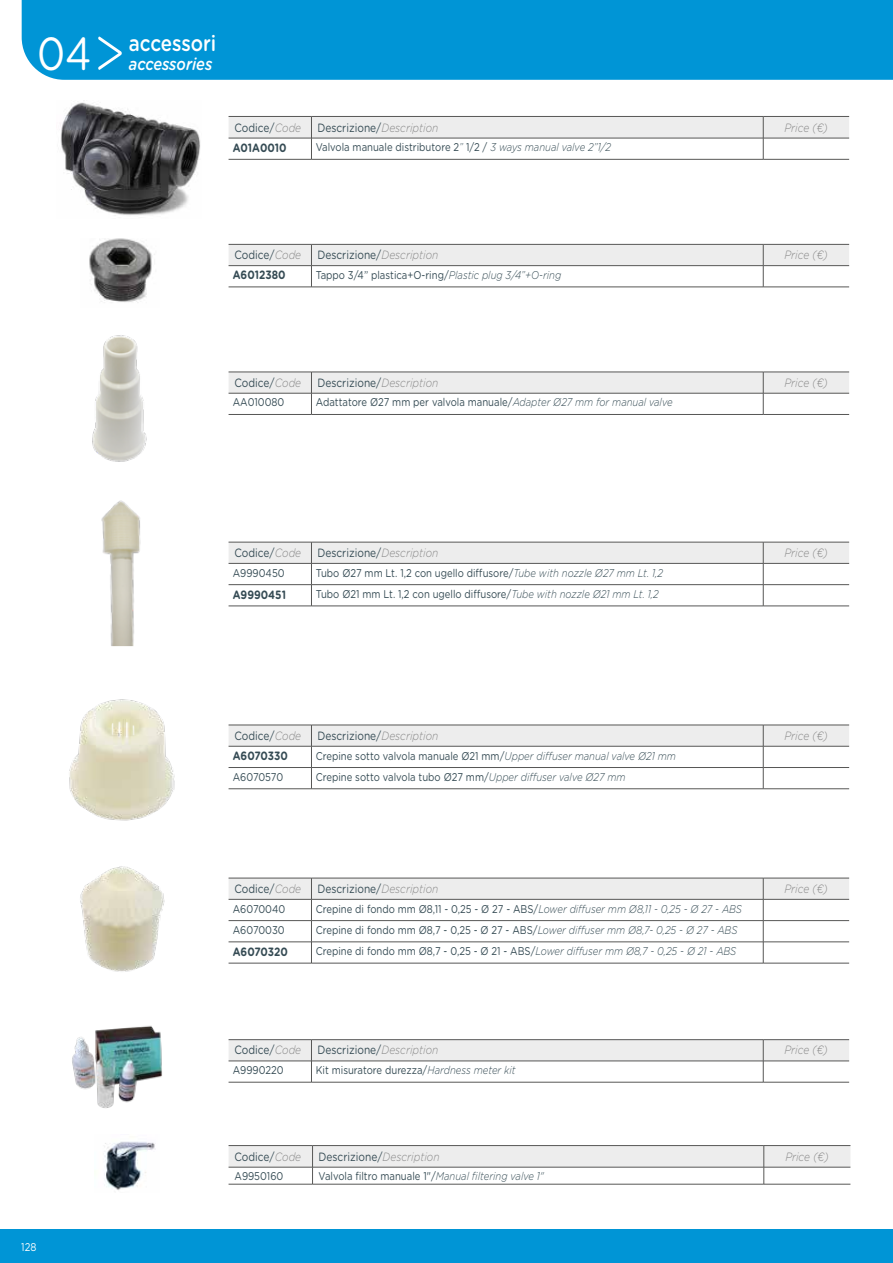
<style>
.page{position:relative;width:893px;height:1263px;background:#fff}
.page>*{position:absolute;margin:0;border:0;box-sizing:border-box;transform-origin:0 0}
.t1{font:500 22.2px "Gotham Rounded";color:#fff;scale:.85 1}
.t2{font:italic 500 17.25px "Gotham Rounded";color:#fff;scale:.85 1}
.t3{font:12px "Gotham Rounded";color:#354b54;scale:.85 1}
.t4{font:italic 300 12px "Gotham Rounded";color:#878787;scale:.85 1}
.t5{font:700 12px "Gotham Rounded";color:#354b54;scale:.85 1}
.t6{font:11.25px "Gotham Rounded";color:#354b54;scale:.85 1}
.t7{font:11.25px "Gotham Rounded";letter-spacing:-.02em;color:#354b54;scale:.85 1}
.t8{font:11.25px "Gotham Rounded";color:#fff;scale:.85 1}
.s1{font-weight:400;font-size:46.35px}
.s2{font-weight:300;font-style:italic;color:#878787}
.s3{font-weight:300;font-style:italic}
</style>
<div class="page">
<div style="left:0;top:1229px;width:893px;height:34px;background:#0095d6"></div>
<div style="left:22px;top:0;width:871px;height:80px;background:#0095d6"></div>
<svg style="left:229px;top:243px;width:620px;height:635px"></svg>
<hr style="left:229px;top:159px;width:82px;height:1px;background:#575756">
<hr style="left:311px;top:159px;width:452px;height:1px;background:#575756">
<hr style="left:763px;top:159px;width:86px;height:1px;background:#575756">
<hr style="left:229px;top:287px;width:82px;height:1px;background:#575756">
<hr style="left:311px;top:287px;width:452px;height:1px;background:#575756">
<hr style="left:763px;top:287px;width:86px;height:1px;background:#575756">
<hr style="left:229px;top:414px;width:82px;height:1px;background:#575756">
<hr style="left:311px;top:414px;width:452px;height:1px;background:#575756">
<hr style="left:763px;top:414px;width:86px;height:1px;background:#575756">
<hr style="left:229px;top:606px;width:82px;height:1px;background:#575756">
<hr style="left:311px;top:606px;width:452px;height:1px;background:#575756">
<hr style="left:763px;top:606px;width:86px;height:1px;background:#575756">
<hr style="left:229px;top:963px;width:82px;height:1px;background:#575756">
<hr style="left:311px;top:963px;width:452px;height:1px;background:#575756">
<hr style="left:763px;top:963px;width:86px;height:1px;background:#575756">
<hr style="left:229px;top:1039px;width:82px;height:1px;background:#575756">
<hr style="left:311px;top:1039px;width:452px;height:1px;background:#575756">
<hr style="left:763px;top:1039px;width:86px;height:1px;background:#575756">
<hr style="left:229px;top:1082px;width:82px;height:1px;background:#575756">
<hr style="left:311px;top:1082px;width:452px;height:1px;background:#575756">
<hr style="left:763px;top:1082px;width:86px;height:1px;background:#575756">
<svg style="left:229px;top:116px;width:620px;height:43px"></svg>
<svg style="left:229px;top:244px;width:620px;height:43px"></svg>
<svg style="left:229px;top:372px;width:620px;height:42px"></svg>
<svg style="left:229px;top:542px;width:620px;height:64px"></svg>
<svg style="left:229px;top:725px;width:620px;height:64px"></svg>
<svg style="left:229px;top:878px;width:620px;height:85px"></svg>
<svg style="left:229px;top:1040px;width:620px;height:42px"></svg>
<img style="left:60px;top:102px;width:141px;height:114px">
<img style="left:89px;top:239px;width:66px;height:64px">
<img style="left:69px;top:699px;width:106px;height:122px">
<img style="left:101px;top:500px;width:40px;height:146px">
<img style="left:80px;top:866px;width:85px;height:106px">
<img style="left:92px;top:335px;width:55px;height:127px">
<svg style="left:98px;top:37px;width:24px;height:33px"></svg>
<img style="left:72px;top:1025px;width:90px;height:83px">
<hr style="left:229px;top:1184px;width:84px;height:1px;background:#575756">
<hr style="left:313px;top:1184px;width:451px;height:1px;background:#575756">
<hr style="left:764px;top:1184px;width:86px;height:1px;background:#575756">
<svg style="left:229px;top:1145px;width:621px;height:39px"></svg>
<img style="left:104px;top:1141px;width:52px;height:49px">
<h1 class="t1" style="left:37px;top:27px;width:212px"><span class="s1">04</span> accessori</h1>
<h2 class="t2" style="left:129px;top:51px;width:100px">accessories</h2>
<p class="t3" style="left:235px;top:120px;width:80px">Codice/<span class="s2">Code</span></p>
<p class="t3" style="left:317px;top:120px;width:144px">Descrizione/<span class="s2">Description</span></p>
<p class="t4" style="left:784px;top:120px;width:53px">Price (€)</p>
<p class="t5" style="left:233px;top:139px;width:65px">A01A0010</p>
<p class="t6" style="left:316px;top:140px;width:349px">Valvola manuale distributore 2<span class="s3">”</span> 1/2 / <span class="s3">3 ways manual valve 2”1/2</span></p>
<p class="t3" style="left:235px;top:246px;width:80px">Codice/<span class="s2">Code</span></p>
<p class="t3" style="left:317px;top:246px;width:144px">Descrizione/<span class="s2">Description</span></p>
<p class="t4" style="left:784px;top:247px;width:53px">Price (€)</p>
<p class="t5" style="left:233px;top:266px;width:63px">A6012380</p>
<p class="t6" style="left:316px;top:267px;width:290px">Tappo 3/4” plastica+O-ring/<span class="s3">Plastic plug 3/4”+O-ring</span></p>
<p class="t3" style="left:235px;top:374px;width:80px">Codice/<span class="s2">Code</span></p>
<p class="t3" style="left:317px;top:374px;width:144px">Descrizione/<span class="s2">Description</span></p>
<p class="t4" style="left:784px;top:374px;width:53px">Price (€)</p>
<p class="t6" style="left:233px;top:395px;width:62px">AA010080</p>
<p class="t6" style="left:316px;top:395px;width:421px">Adattatore Ø27 mm per valvola manuale/<span class="s3">Adapter Ø27 mm for manual valve</span></p>
<p class="t8" style="left:21px;top:1239px;width:19px">128</p>
<p class="t3" style="left:235px;top:544px;width:80px">Codice/<span class="s2">Code</span></p>
<p class="t3" style="left:317px;top:544px;width:144px">Descrizione/<span class="s2">Description</span></p>
<p class="t4" style="left:784px;top:544px;width:53px">Price (€)</p>
<p class="t6" style="left:233px;top:565px;width:63px">A9990450</p>
<p class="t6" style="left:316px;top:565px;width:410px">Tubo Ø27 mm Lt. 1,2 con ugello diffusore/<span class="s3">Tube with nozzle Ø27 mm Lt. 1,2</span></p>
<p class="t5" style="left:233px;top:585px;width:64px">A9990451</p>
<p class="t6" style="left:316px;top:586px;width:405px">Tubo Ø21 mm Lt. 1,2 con ugello diffusore/<span class="s3">Tube with nozzle Ø21 mm Lt. 1,2</span></p>
<p class="t3" style="left:235px;top:727px;width:80px">Codice/<span class="s2">Code</span></p>
<p class="t3" style="left:317px;top:727px;width:144px">Descrizione/<span class="s2">Description</span></p>
<p class="t4" style="left:784px;top:727px;width:53px">Price (€)</p>
<p class="t5" style="left:233px;top:747px;width:66px">A6070330</p>
<p class="t6" style="left:316px;top:748px;width:425px">Crepine sotto valvola manuale Ø21 mm/<span class="s3">Upper diffuser manual valve Ø21 mm</span></p>
<p class="t7" style="left:233px;top:769px;width:61px">A6070570</p>
<p class="t6" style="left:316px;top:769px;width:366px">Crepine sotto valvola tubo Ø27 mm/<span class="s3">Upper diffuser valve Ø27 mm</span></p>
<p class="t3" style="left:235px;top:880px;width:80px">Codice/<span class="s2">Code</span></p>
<p class="t3" style="left:317px;top:880px;width:144px">Descrizione/<span class="s2">Description</span></p>
<p class="t4" style="left:784px;top:880px;width:53px">Price (€)</p>
<p class="t6" style="left:233px;top:901px;width:63px">A6070040</p>
<p class="t6" style="left:316px;top:901px;width:503px">Crepine di fondo mm Ø8,11 - 0,25 - Ø 27 - ABS/<span class="s3">Lower diffuser mm Ø8,11 - 0,25 - Ø 27 - ABS</span></p>
<p class="t6" style="left:233px;top:922px;width:63px">A6070030</p>
<p class="t6" style="left:316px;top:922px;width:498px">Crepine di fondo mm Ø8,7 - 0,25 - Ø 27 - ABS/<span class="s3">Lower diffuser mm Ø8,7- 0,25 - Ø 27 - ABS</span></p>
<p class="t5" style="left:233px;top:943px;width:66px">A6070320</p>
<p class="t6" style="left:316px;top:943px;width:496px">Crepine di fondo mm Ø8,7 - 0,25 - Ø 21 - ABS/<span class="s3">Lower diffuser mm Ø8,7 - 0,25 - Ø 21 - ABS</span></p>
<p class="t3" style="left:235px;top:1042px;width:80px">Codice/<span class="s2">Code</span></p>
<p class="t3" style="left:317px;top:1042px;width:144px">Descrizione/<span class="s2">Description</span></p>
<p class="t4" style="left:784px;top:1042px;width:53px">Price (€)</p>
<p class="t6" style="left:233px;top:1062px;width:61px">A9990220</p>
<p class="t6" style="left:316px;top:1062px;width:237px">Kit misuratore durezza/<span class="s3">Hardness meter kit</span></p>
<p class="t3" style="left:235px;top:1149px;width:80px">Codice/<span class="s2">Code</span></p>
<p class="t3" style="left:319px;top:1149px;width:144px">Descrizione/<span class="s2">Description</span></p>
<p class="t4" style="left:785px;top:1149px;width:53px">Price (€)</p>
<p class="t6" style="left:235px;top:1168px;width:59px">A9950160</p>
<p class="t6" style="left:319px;top:1168px;width:267px">Valvola filtro manuale 1"/<span class="s3">Manual filtering valve 1"</span></p>
</div>
